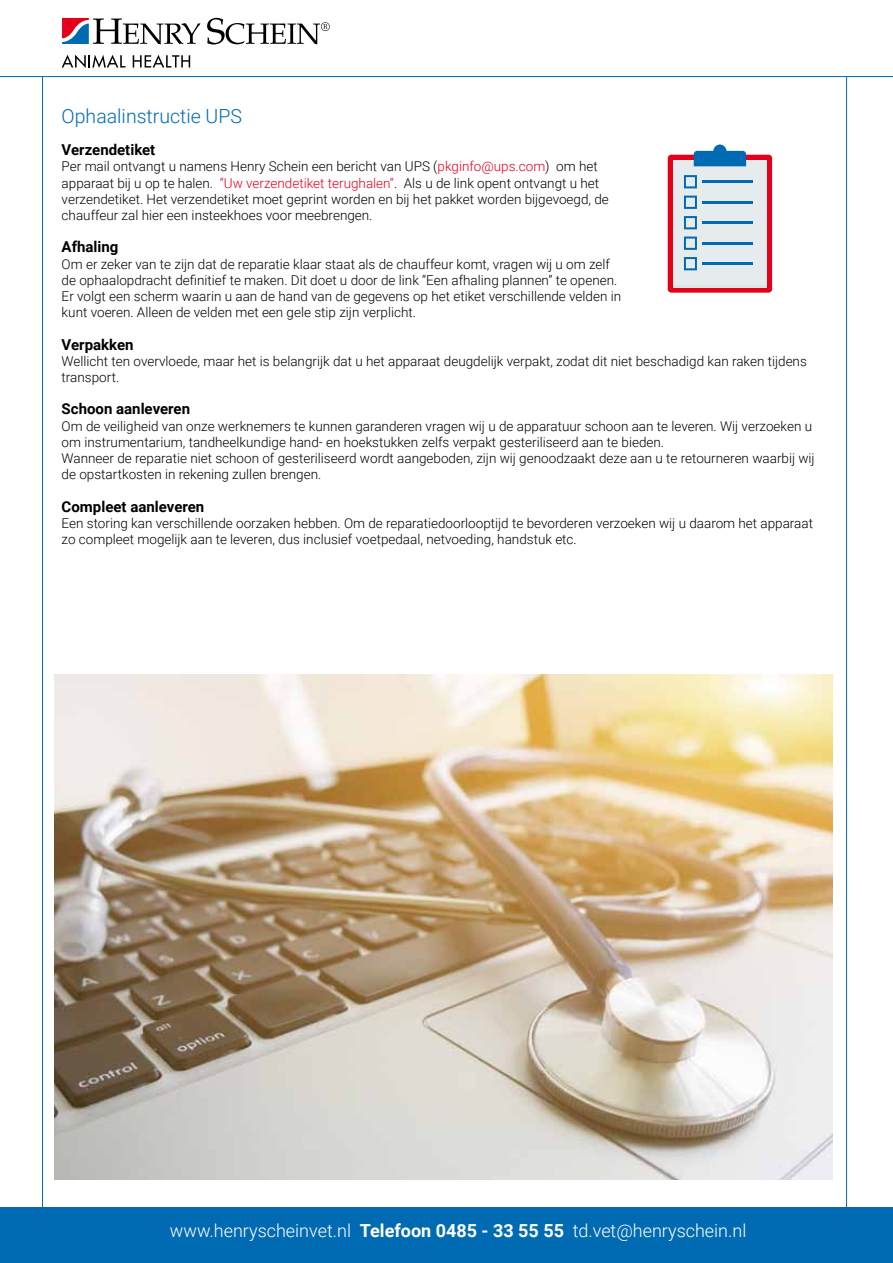
<style>
.page{position:relative;width:893px;height:1263px;background:#fff}
.page>*{position:absolute;margin:0;border:0;box-sizing:border-box;transform-origin:0 0}
.t1{font:300 19.5px "Roboto";color:#006ab3}
.t2{font:300 18px "Roboto";color:#fff}
.t3{font:700 15px "Roboto";color:#000}
.t4{font:300 13.5px/16.2px "Roboto";color:#000}
.s1{color:#e2001a}
.s2{font-weight:700}
</style>
<div class="page">
<div style="left:0;top:1208px;width:893px;height:55px;background:#006ab3"></div>
<hr style="left:42px;top:77px;width:1px;height:1134px;background:#006ab3">
<hr style="left:0;top:76px;width:893px;height:1px;background:#006ab3">
<svg style="left:62px;top:18px;width:138px;height:26px"></svg>
<svg style="left:62px;top:55px;width:63px;height:13px"></svg>
<svg style="left:133px;top:55px;width:57px;height:13px"></svg>
<svg style="left:207px;top:18px;width:123px;height:26px"></svg>
<hr style="left:846px;top:76px;width:1px;height:1132px;background:#006ab3">
<svg style="left:668px;top:155px;width:104px;height:138px;background:#e11f36"></svg>
<div style="left:673px;top:160px;width:94px;height:125px;background:#e6ecee"></div>
<svg style="left:694px;top:144px;width:52px;height:22px"></svg>
<svg style="left:684px;top:175px;width:13px;height:13px"></svg>
<hr style="left:702px;top:180px;width:50px;height:3px;background:#006ab3">
<svg style="left:684px;top:196px;width:13px;height:13px"></svg>
<hr style="left:702px;top:201px;width:50px;height:3px;background:#006ab3">
<svg style="left:684px;top:216px;width:13px;height:13px"></svg>
<hr style="left:702px;top:221px;width:50px;height:3px;background:#006ab3">
<svg style="left:684px;top:237px;width:13px;height:13px"></svg>
<hr style="left:702px;top:242px;width:50px;height:3px;background:#006ab3">
<svg style="left:684px;top:257px;width:13px;height:13px"></svg>
<hr style="left:702px;top:262px;width:50px;height:3px;background:#006ab3">
<img style="left:55px;top:674px;width:778px;height:505px">
<h1 class="t1" style="left:62px;top:102px;width:182px">Ophaalinstructie UPS</h1>
<p class="t3" style="left:62px;top:139px;width:95px">Verzendetiket</p>
<p class="t4" style="left:62px;top:158px;width:549px">Per mail ontvangt u namens Henry Schein een bericht van UPS (<span class="s1">pkginfo@ups.com</span>) om het apparaat bij u op te halen. <span class="s1">“Uw verzendetiket terughalen”</span>. Als u de link opent ontvangt u het verzendetiket. Het verzendetiket moet geprint worden en bij het pakket worden bijgevoegd, de chauffeur zal hier een insteekhoes voor meebrengen.</p>
<p class="t3" style="left:62px;top:236px;width:58px">Afhaling</p>
<p class="t4" style="left:62px;top:255px;width:561px">Om er zeker van te zijn dat de reparatie klaar staat als de chauffeur komt, vragen wij u om zelf de ophaalopdracht definitief te maken. Dit doet u door de link “Een afhaling plannen” te openen.<br>Er volgt een scherm waarin u aan de hand van de gegevens op het etiket verschillende velden in kunt voeren. Alleen de velden met een gele stip zijn verplicht.</p>
<p class="t3" style="left:62px;top:334px;width:73px">Verpakken</p>
<p class="t4" style="left:62px;top:352px;width:747px">Wellicht ten overvloede, maar het is belangrijk dat u het apparaat deugdelijk verpakt, zodat dit niet beschadigd kan raken tijdens transport.</p>
<p class="t3" style="left:62px;top:398px;width:130px">Schoon aanleveren</p>
<p class="t4" style="left:62px;top:417px;width:754px">Om de veiligheid van onze werknemers te kunnen garanderen vragen wij u de apparatuur schoon aan te leveren. Wij verzoeken u om instrumentarium, tandheelkundige hand- en hoekstukken zelfs verpakt gesteriliseerd aan te bieden.<br>Wanneer de reparatie niet schoon of gesteriliseerd wordt aangeboden, zijn wij genoodzaakt deze aan u te retourneren waarbij wij de opstartkosten in rekening zullen brengen.</p>
<p class="t3" style="left:62px;top:496px;width:144px">Compleet aanleveren</p>
<p class="t4" style="left:62px;top:514px;width:753px">Een storing kan verschillende oorzaken hebben. Om de reparatiedoorlooptijd te bevorderen verzoeken wij u daarom het apparaat zo compleet mogelijk aan te leveren, dus inclusief voetpedaal, netvoeding, handstuk etc.</p>
<h2 class="t2" style="left:170px;top:1218px;width:578px">www.henryscheinvet.nl <span class="s2">Telefoon 0485 - 33 55 55</span> td.vet@henryschein.nl</h2>
</div>
